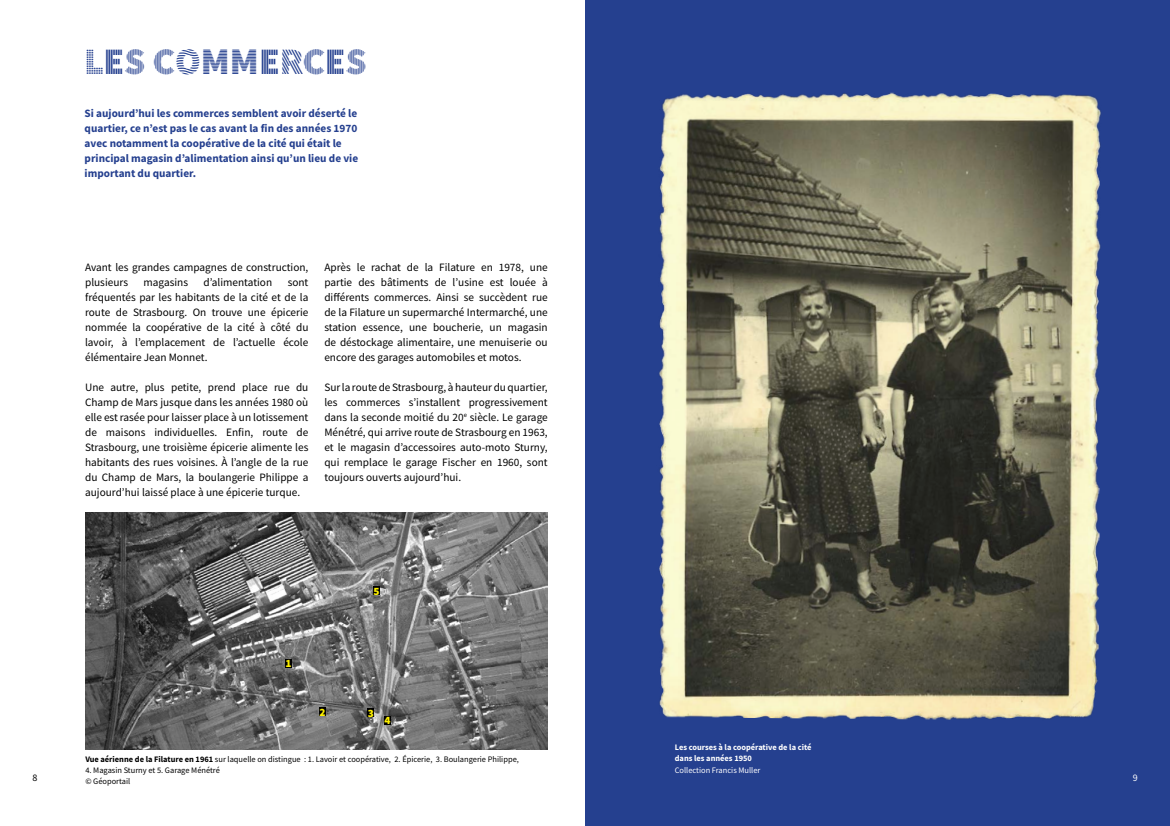
<style>
.page{position:relative;width:1170px;height:826px;background:#fff}
.page>*{position:absolute;margin:0;border:0;box-sizing:border-box;transform-origin:0 0}
.t1{font:37.5px "Source Sans Pro DISPLAY";color:#25408f}
.t2{font:11.25px/15px "Source Sans Pro";color:#000;text-align:justify}
.t3{font:700 11.25px/15px "Source Sans Pro";color:#25408f}
.t4{font:900 11.25px "Source Sans Pro";color:#fff200}
.t5{font:10px "Source Sans Pro";color:#000}
.t6{font:10px "Source Sans Pro";color:#fff}
.t7{font:8.38px/11.2px "Source Sans Pro";color:#000}
.t8{font:700 8.38px/11.2px "Source Sans Pro";color:#fff}
.t9{font:8.38px "Source Sans Pro";color:#fff}
.s1{font-weight:700}
.s2{color:#fff}
</style>
<div class="page">
<img style="left:85px;top:512px;width:462px;height:238px">
<div style="left:285px;top:659px;width:6px;height:8px;background:#000"></div>
<div style="left:319px;top:707px;width:6px;height:8px;background:#000"></div>
<div style="left:368px;top:708px;width:6px;height:9px;background:#000"></div>
<div style="left:384px;top:716px;width:6px;height:8px;background:#000"></div>
<div style="left:373px;top:586px;width:6px;height:8px;background:#000"></div>
<div style="left:585px;top:0;width:584px;height:826px;background:#25408f"></div>
<img style="left:659px;top:92px;width:442px;height:628px">
<p class="t5" style="left:33px;top:771px;width:6px">8</p>
<h1 class="t1" style="left:84px;top:42px;width:284px">LES COMMERCES</h1>
<p class="t3" style="left:85px;top:105px;width:275px">Si aujourd’hui les commerces semblent avoir déserté le quartier, ce n’est pas le cas avant la fin des années 1970 avec notamment la coopérative de la cité qui était le principal magasin d’alimentation ainsi qu’un lieu de vie important du quartier.</p>
<p class="t2" style="left:85px;top:259px;width:225px">Avant les grandes campagnes de construction, plusieurs</p>
<p class="t2" style="left:143px;top:274px;width:46px">magasins</p>
<p class="t2" style="left:203px;top:274px;width:70px">d’alimentation</p>
<p class="t2" style="left:85px;top:274px;width:225px;text-indent:202px">sont fréquentés par les habitants de la cité et de la route de Strasbourg. On trouve une épicerie nommée la coopérative de la cité à côté du lavoir, à l’emplacement de l’actuelle école élémentaire Jean Monnet.</p>
<p class="t2" style="left:85px;top:379px;width:225px">Une autre, plus petite, prend place rue du Champ de Mars jusque dans les années 1980 où elle est rasée pour laisser place à un lotissement de maisons individuelles. Enfin, route de Strasbourg, une troisième épicerie alimente les habitants des rues voisines. À l’angle de la rue du Champ de Mars, la boulangerie Philippe a aujourd’hui laissé place à une épicerie turque.</p>
<p class="t2" style="left:324px;top:259px;width:225px">Après le rachat de la Filature en 1978, une partie des bâtiments de l’usine est louée à différents commerces. Ainsi se succèdent rue de la Filature un supermarché Intermarché, une station essence, une boucherie, un magasin de déstockage alimentaire, une menuiserie ou encore des garages automobiles et motos.</p>
<p class="t2" style="left:324px;top:379px;width:225px">Sur la route de Strasbourg, à hauteur du quartier, les commerces s’installent progressivement dans la seconde moitié du 20<sup>e</sup> siècle. Le garage Ménétré, qui arrive route de Strasbourg en 1963, et le magasin d’accessoires auto-moto Sturny, qui remplace le garage Fischer en 1960, sont toujours ouverts aujourd’hui.</p>
<p class="t4" style="left:285px;top:656px;width:8px">1</p>
<p class="t4" style="left:373px;top:583px;width:8px">5</p>
<p class="t4" style="left:319px;top:704px;width:8px">2</p>
<p class="t4" style="left:368px;top:705px;width:8px">3</p>
<p class="t4" style="left:384px;top:713px;width:8px">4</p>
<p class="t7" style="left:85px;top:753px;width:435px"><span class="s1">Vue aérienne de la Filature en 1961</span> sur laquelle on distingue : 1. Lavoir et coopérative, 2. Épicerie, 3. Boulangerie Philippe,</p>
<p class="t7" style="left:85px;top:764px;width:136px">4. Magasin Sturny et 5. Garage Ménétré © Géoportail <span class="s2">is Muller</span></p>
<p class="t8" style="left:674px;top:741px;width:138px">Les courses à la coopérative de la cité dans les années 1950</p>
<p class="t9" style="left:674px;top:764px;width:87px">Collection Francis Muller</p>
<p class="t6" style="left:1132px;top:771px;width:6px">9</p>
</div>
